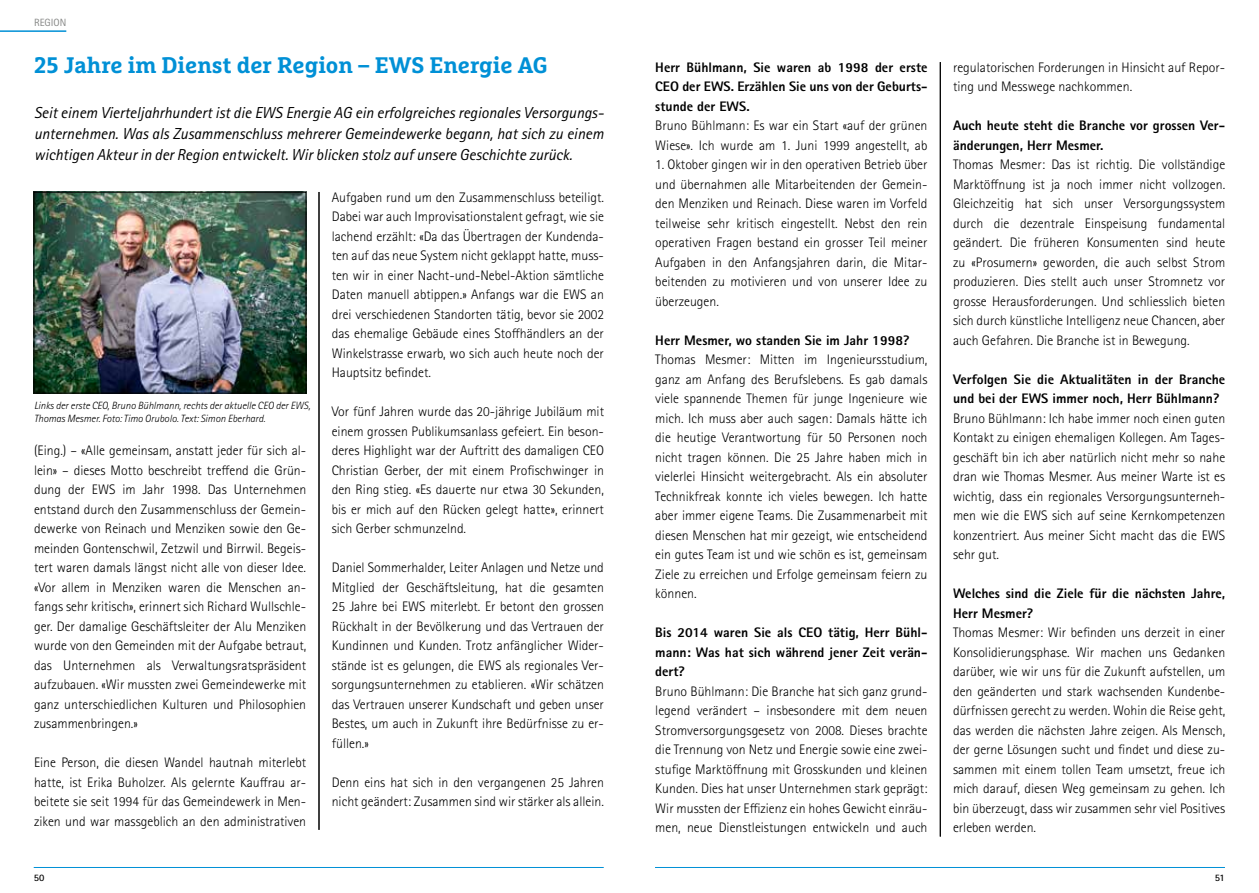
<style>
.page{position:relative;width:1259px;height:893px;background:#fff}
.page>*{position:absolute;margin:0;border:0;box-sizing:border-box;transform-origin:0 0}
.t1{font:700 22.5px "Marselis Slab Pro";color:#0090d6}
.t2{font:italic 15.9px/21.3px "Rotis Sans Serif Std";color:#000;text-align:justify}
.t3{font:300 13.8px/19.5px "Rotis Sans Serif Std";color:#000;text-align:justify}
.t4{font:800 13.8px/19.5px "Rotis Sans Serif Std";color:#000}
.t5{font:italic 300 10.5px/13.5px "Rotis Sans Serif Std";color:#000}
.t6{font:10.5px "Rotis Sans Serif Std";color:#868786}
.t7{font:700 9.9px "Rotis Sans Serif Std";color:#000}
</style>
<div class="page">
<hr style="left:0;top:30px;width:66px;height:2px;background:#0090d6">
<hr style="left:34px;top:867px;width:570px;height:1px;background:#0090d6">
<hr style="left:655px;top:867px;width:570px;height:1px;background:#0090d6">
<hr style="left:319px;top:192px;width:1px;height:638px;background:#000">
<hr style="left:940px;top:62px;width:1px;height:774px;background:#000">
<img style="left:36px;top:194px;width:268px;height:197px">
<div style="left:34px;top:192px;width:272px;height:201px;border:1px solid #000"></div>
<p class="t6" style="left:34px;top:16px;width:34px">REGION</p>
<h1 class="t1" style="left:34px;top:51px;width:515px">25 Jahre im Dienst der Region – EWS Energie AG</h1>
<p class="t2" style="left:34px;top:102px;width:571px">Seit einem Vierteljahrhundert ist die EWS Energie AG ein erfolgreiches regionales Versorgungs&shy;unternehmen. Was als Zusammenschluss mehrerer Gemeindewerke begann, hat sich zu einem wichtigen Akteur in der Region entwickelt. Wir blicken stolz auf unsere Geschichte zurück.</p>
<p class="t5" style="left:34px;top:399px;width:278px">Links der erste CEO, Bruno Bühlmann, rechts der aktuelle CEO der EWS,<br>Thomas Mesmer. Foto: Timo Orubolo. Text: Simon Eberhard.</p>
<p class="t3" style="left:34px;top:441px;width:274px">(Eing.) – «Alle gemeinsam, anstatt jeder für sich al&shy;lein» – dieses Motto beschreibt treffend die Grün&shy;dung der EWS im Jahr 1998. Das Unternehmen entstand durch den Zusammenschluss der Gemein&shy;dewerke von Reinach und Menziken sowie den Ge&shy;meinden Gontenschwil, Zetzwil und Birrwil. Begeis&shy;tert waren damals längst nicht alle von dieser Idee. «Vor allem in Menziken waren die Menschen an&shy;fangs sehr kritisch», erinnert sich Richard Wullschle&shy;ger. Der damalige Geschäftsleiter der Alu Menziken wurde von den Gemeinden mit der Aufgabe betraut, das Unternehmen als Verwaltungsratspräsident aufzubauen. «Wir mussten zwei Gemeindewerke mit ganz unterschiedlichen Kulturen und Philosophien zusammenbringen.»</p>
<p class="t3" style="left:34px;top:753px;width:274px">Eine Person, die diesen Wandel hautnah miterlebt hatte, ist Erika Buholzer. Als gelernte Kauffrau ar&shy;beitete sie seit 1994 für das Gemeindewerk in Men&shy;ziken und war massgeblich an den administrativen</p>
<p class="t3" style="left:332px;top:187px;width:274px">Aufgaben rund um den Zusammenschluss beteiligt.<br>Dabei war auch Improvisationstalent gefragt, wie sie lachend erzählt: «Da das Übertragen der Kundenda&shy;ten auf das neue System nicht geklappt hatte, muss&shy;ten wir in einer Nacht-und-Nebel-Aktion sämtliche Daten manuell abtippen.» Anfangs war die EWS an drei verschiedenen Standorten tätig, bevor sie 2002 das ehemalige Gebäude eines Stoffhändlers an der Winkelstrasse erwarb, wo sich auch heute noch der Hauptsitz befindet.</p>
<p class="t3" style="left:332px;top:402px;width:274px">Vor fünf Jahren wurde das 20-jährige Jubiläum mit einem grossen Publikumsanlass gefeiert. Ein beson&shy;deres Highlight war der Auftritt des damaligen CEO Christian Gerber, der mit einem Profischwinger in den Ring stieg. «Es dauerte nur etwa 30 Sekunden, bis er mich auf den Rücken gelegt hatte», erinnert sich Gerber schmunzelnd.</p>
<p class="t3" style="left:332px;top:558px;width:274px">Daniel Sommerhalder, Leiter Anlagen und Netze und Mitglied der Geschäftsleitung, hat die gesamten 25 Jahre bei EWS miterlebt. Er betont den grossen Rückhalt in der Bevölkerung und das Vertrauen der Kundinnen und Kunden. Trotz anfänglicher Wider&shy;stände ist es gelungen, die EWS als regionales Ver&shy;sorgungsunternehmen zu etablieren. «Wir schätzen das Vertrauen unserer Kundschaft und geben unser Bestes, um auch in Zukunft ihre Bedürfnisse zu er&shy;füllen.»</p>
<p class="t3" style="left:332px;top:772px;width:274px">Denn eins hat sich in den vergangenen 25 Jahren nicht geändert: Zusammen sind wir stärker als allein.</p>
<p class="t4" style="left:655px;top:57px;width:274px;text-align:justify">Herr Bühlmann, Sie waren ab 1998 der erste CEO der EWS. Erzählen Sie uns von der Geburts&shy;stunde der EWS.</p>
<p class="t3" style="left:655px;top:116px;width:274px">Bruno Bühlmann: Es war ein Start «auf der grünen<br>Wiese». Ich wurde am 1. Juni 1999 angestellt, ab</p>
<p class="t3" style="left:655px;top:155px;width:274px">1. Oktober gingen wir in den operativen Betrieb über und übernahmen alle Mitarbeitenden der Gemein&shy;den Menziken und Reinach. Diese waren im Vorfeld teilweise sehr kritisch eingestellt. Nebst den rein operativen Fragen bestand ein grosser Teil meiner Aufgaben in den Anfangsjahren darin, die Mitar&shy;beitenden zu motivieren und von unserer Idee zu überzeugen.</p>
<p class="t4" style="left:655px;top:330px;width:256px">Herr Mesmer, wo standen Sie im Jahr 1998?</p>
<p class="t3" style="left:655px;top:350px;width:274px">Thomas Mesmer: Mitten im Ingenieursstudium, ganz am Anfang des Berufslebens. Es gab damals viele spannende Themen für junge Ingenieure wie mich. Ich muss aber auch sagen: Damals hätte ich die heutige Verantwortung für 50 Personen noch nicht tragen können. Die 25 Jahre haben mich in vielerlei Hinsicht weitergebracht. Als ein absoluter Technikfreak konnte ich vieles bewegen. Ich hatte aber immer eigene Teams. Die Zusammenarbeit mit diesen Menschen hat mir gezeigt, wie entscheidend ein gutes Team ist und wie schön es ist, gemeinsam Ziele zu erreichen und Erfolge gemeinsam feiern zu können.</p>
<p class="t4" style="left:655px;top:623px;width:274px;text-align:justify">Bis 2014 waren Sie als CEO tätig, Herr Bühl&shy;mann: Was hat sich während jener Zeit verän&shy;dert?</p>
<p class="t3" style="left:655px;top:682px;width:274px">Bruno Bühlmann: Die Branche hat sich ganz grund&shy;legend verändert – insbesondere mit dem neuen Stromversorgungsgesetz von 2008. Dieses brachte die Trennung von Netz und Energie sowie eine zwei&shy;stufige Marktöffnung mit Grosskunden und kleinen Kunden. Dies hat unser Unternehmen stark geprägt:<br>Wir mussten der Effizienz ein hohes Gewicht einräu&shy;men, neue Dienstleistungen entwickeln und auch</p>
<p class="t3" style="left:953px;top:57px;width:274px">regulatorischen Forderungen in Hinsicht auf Repor&shy;ting und Messwege nachkommen.</p>
<p class="t4" style="left:953px;top:116px;width:274px">Auch heute steht die Branche vor grossen Ver&shy;änderungen, Herr Mesmer.</p>
<p class="t3" style="left:953px;top:155px;width:274px">Thomas Mesmer: Das ist richtig. Die vollständige Marktöffnung ist ja noch immer nicht vollzogen.<br>Gleichzeitig hat sich unser Versorgungssystem durch die dezentrale Einspeisung fundamental geändert. Die früheren Konsumenten sind heute zu «Prosumern» geworden, die auch selbst Strom produzieren. Dies stellt auch unser Stromnetz vor grosse Herausforderungen. Und schliesslich bieten sich durch künstliche Intelligenz neue Chancen, aber auch Gefahren. Die Branche ist in Bewegung.</p>
<p class="t4" style="left:953px;top:369px;width:274px">Verfolgen Sie die Aktualitäten in der Branche und bei der EWS immer noch, Herr Bühlmann?</p>
<p class="t3" style="left:953px;top:408px;width:274px">Bruno Bühlmann: Ich habe immer noch einen guten Kontakt zu einigen ehemaligen Kollegen. Am Tages&shy;geschäft bin ich aber natürlich nicht mehr so nahe dran wie Thomas Mesmer. Aus meiner Warte ist es wichtig, dass ein regionales Versorgungsunterneh&shy;men wie die EWS sich auf seine Kernkompetenzen konzentriert. Aus meiner Sicht macht das die EWS sehr gut.</p>
<p class="t4" style="left:953px;top:584px;width:274px">Welches sind die Ziele für die nächsten Jahre,<br>Herr Mesmer?</p>
<p class="t3" style="left:953px;top:623px;width:274px">Thomas Mesmer: Wir befinden uns derzeit in einer Konsolidierungsphase. Wir machen uns Gedanken darüber, wie wir uns für die Zukunft aufstellen, um den geänderten und stark wachsenden Kundenbe&shy;dürfnissen gerecht zu werden. Wohin die Reise geht, das werden die nächsten Jahre zeigen. Als Mensch, der gerne Lösungen sucht und findet und diese zu&shy;sammen mit einem tollen Team umsetzt, freue ich mich darauf, diesen Weg gemeinsam zu gehen. Ich bin überzeugt, dass wir zusammen sehr viel Positives erleben werden.</p>
<p class="t7" style="left:34px;top:871px;width:12px">50</p>
<p class="t7" style="left:1214px;top:871px;width:12px">51</p>
</div>
